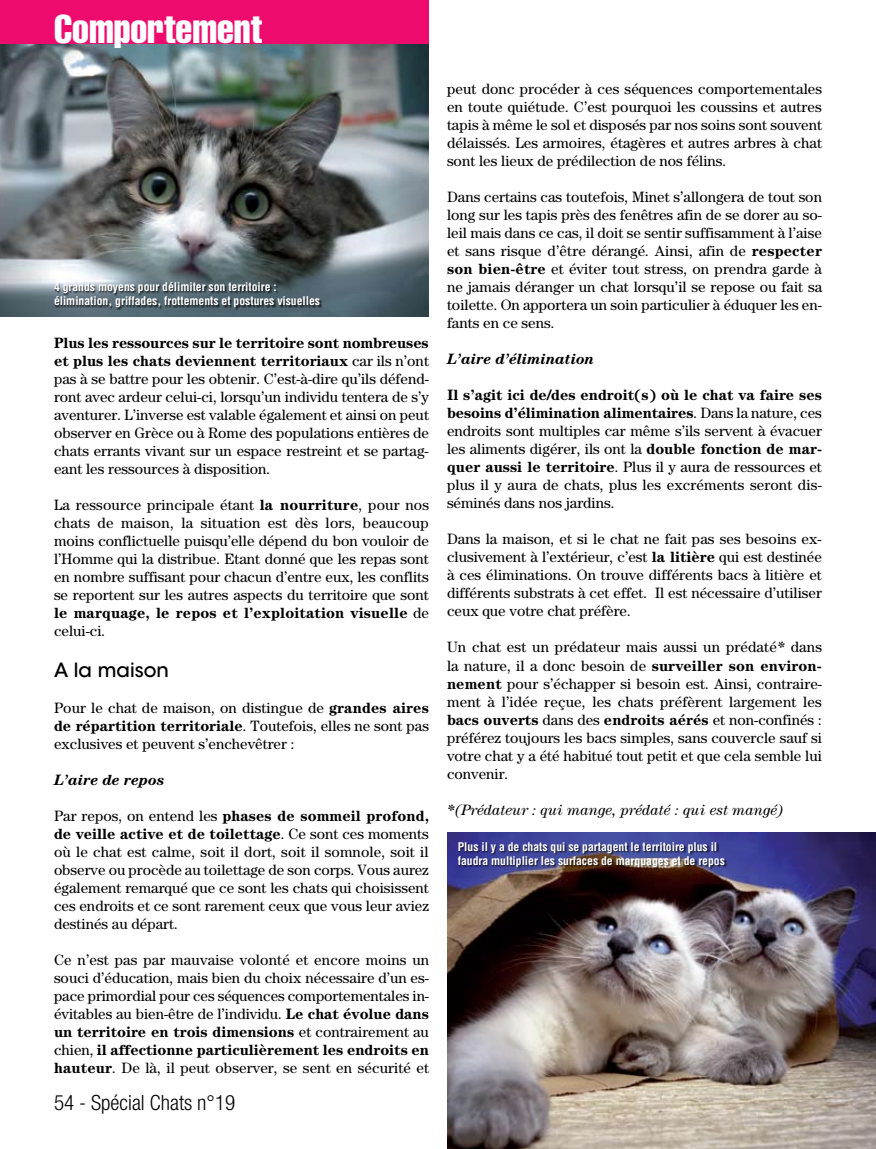
<style>
.page{position:relative;width:876px;height:1149px;background:#fff}
.page>*{position:absolute;margin:0;border:0;box-sizing:border-box;transform-origin:0 0}
.t1{font:39.3px "Helvetica LT Std Comp";color:#fff}
.t2{font:300 condensed 21px "Helvetica Neue LT Pro";color:#000}
.t3{font:500 19.5px "ITC Avant Garde Std";color:#000}
.t4{font:15px/18px "Century Std";color:#000;text-align:justify}
.t5{font:italic 15px "Century Std";color:#000}
.t6{font:italic 700 15px "Century Std";color:#000}
.t7{font:700 condensed 11.7px/14px "Helvetica LT Std";color:#fff}
.s1{font-weight:700}
.s2{font-weight:700;font-style:italic}
</style>
<div class="page">
<img style="left:0;top:43px;width:429px;height:273px">
<div style="left:0;top:0;width:429px;height:43px;background:#ed0c6e"></div>
<img style="left:447px;top:832px;width:429px;height:316px">
<div style="left:54px;top:282px;width:287px;height:37px;background:#000;opacity:.75"></div>
<div style="left:458px;top:841px;width:289px;height:37px;background:#000;opacity:.75"></div>
<h1 class="t1" style="left:54px;top:4px;width:210px">Comportement</h1>
<p class="t7" style="left:54px;top:280px;width:268px">4 grands moyens pour délimiter son territoire : élimination, griffades, frottements et postures visuelles</p>
<p class="t4" style="left:54px;top:333px;width:376px"><span class="s1">Plus les ressources sur le territoire sont nombreuses et plus les chats deviennent territoriaux</span> car ils n’ont pas à se battre pour les obtenir. C’est-à-dire qu’ils défend&shy;ront avec ardeur celui-ci, lorsqu’un individu tentera de s’y aventurer. L’inverse est valable également et ainsi on peut observer en Grèce ou à Rome des populations entières de chats errants vivant sur un espace restreint et se partag&shy;eant les ressources à disposition.</p>
<p class="t4" style="left:54px;top:495px;width:377px">La ressource principale étant <span class="s1">la nourriture</span>, pour nos chats de maison, la situation est dès lors, beaucoup moins conflictuelle puisqu’elle dépend du bon vouloir de l’Homme qui la distribue. Etant donné que les repas sont en nombre suffisant pour chacun d’entre eux, les conflits se reportent sur les autres aspects du territoire que sont <span class="s1">le marquage, le repos et l’exploitation visuelle</span> de celui-ci.</p>
<h3 class="t3" style="left:54px;top:657px;width:116px">A la maison</h3>
<p class="t4" style="left:54px;top:698px;width:376px">Pour le chat de maison, on distingue de <span class="s1">grandes aires de répartition territoriale</span>. Toutefois, elles ne sont pas exclusives et peuvent s’enchevêtrer :</p>
<p class="t6" style="left:54px;top:770px;width:112px">L’aire de repos</p>
<p class="t4" style="left:54px;top:806px;width:376px">Par repos, on entend les <span class="s1">phases de sommeil profond, de veille active et de toilettage</span>. Ce sont ces moments où le chat est calme, soit il dort, soit il somnole, soit il observe ou procède au toilettage de son corps. Vous aurez également remarqué que ce sont les chats qui choisissent ces endroits et ce sont rarement ceux que vous leur aviez destinés au départ.</p>
<p class="t4" style="left:54px;top:950px;width:377px">Ce n’est pas par mauvaise volonté et encore moins un souci d’éducation, mais bien du choix nécessaire d’un es&shy;pace primordial pour ces séquences comportementales in&shy;évitables au bien-être de l’individu. <span class="s1">Le chat évolue dans un territoire en trois dimensions</span> et contrairement au chien, <span class="s1">il affectionne particulièrement les endroits en hauteur</span>. De là, il peut observer, se sent en sécurité et</p>
<h2 class="t2" style="left:54px;top:1090px;width:183px">54 - Spécial Chats n°19</h2>
<p class="t4" style="left:447px;top:80px;width:377px">peut donc procéder à ces séquences comportementales en toute quiétude. C’est pourquoi les coussins et autres tapis à même le sol et disposés par nos soins sont souvent délaissés. Les armoires, étagères et autres arbres à chat sont les lieux de prédilection de nos félins.</p>
<p class="t4" style="left:447px;top:188px;width:377px">Dans certains cas toutefois, Minet s’allongera de tout son long sur les tapis près des fenêtres afin de se dorer au so&shy;leil mais dans ce cas, il doit se sentir suffisamment à l’aise et sans risque d’être dérangé. Ainsi, afin de <span class="s1">respecter son bien-être</span> et éviter tout stress, on prendra garde à ne jamais déranger un chat lorsqu’il se repose ou fait sa toilette. On apportera un soin particulier à éduquer les en&shy;fants en ce sens.</p>
<p class="t6" style="left:447px;top:350px;width:149px">L’aire d’élimination</p>
<p class="t4" style="left:447px;top:386px;width:376px"><span class="s1">Il s’agit ici de/des endroit(s) où le chat va faire ses besoins d’élimination alimentaires</span>. Dans la nature, ces endroits sont multiples car même s’ils servent à évacuer les aliments digérer, ils ont la <span class="s1">double fonction de mar&shy;quer aussi le territoire</span>. Plus il y aura de ressources et plus il y aura de chats, plus les excréments seront dis&shy;séminés dans nos jardins.</p>
<p class="t4" style="left:447px;top:530px;width:376px">Dans la maison, et si le chat ne fait pas ses besoins ex&shy;clusivement à l’extérieur, c’est <span class="s1">la litière</span> qui est destinée à ces éliminations. On trouve différents bacs à litière et différents substrats à cet effet. Il est nécessaire d’utiliser ceux que votre chat préfère.</p>
<p class="t4" style="left:447px;top:638px;width:377px">Un chat est un prédateur mais aussi un prédaté<span class="s2">*</span> dans la nature, il a donc besoin de <span class="s1">surveiller son environ&shy;nement</span> pour s’échapper si besoin est. Ainsi, contraire&shy;ment à l’idée reçue, les chats préfèrent largement les <span class="s1">bacs ouverts</span> dans des <span class="s1">endroits aérés</span> et non-confinés : préférez toujours les bacs simples, sans couvercle sauf si votre chat y a été habitué tout petit et que cela semble lui convenir.</p>
<p class="t5" style="left:447px;top:800px;width:338px"><span class="s1">*</span>(Prédateur : qui mange, prédaté : qui est mangé)</p>
<p class="t7" style="left:458px;top:839px;width:269px">Plus il y a de chats qui se partagent le territoire plus il faudra multiplier les surfaces de marquages et de repos</p>
</div>
